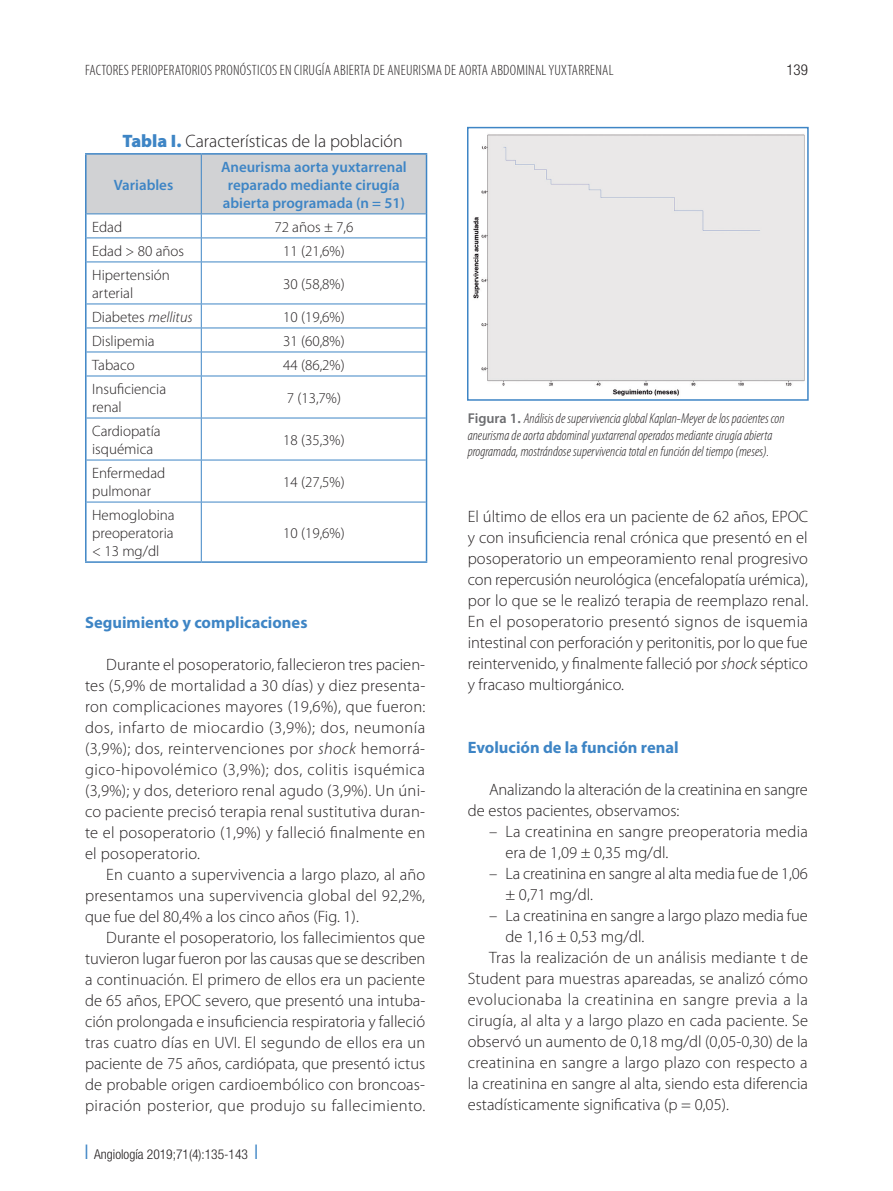
<style>
.page{position:relative;width:893px;height:1191px;background:#fff}
.page>*{position:absolute;margin:0;border:0;box-sizing:border-box;transform-origin:0 0}
.t1{font:300 18px "Myriad Pro";color:#231f20}
.t2{font:300 16.5px/21px "Myriad Pro";letter-spacing:.005em;color:#231f20;text-align:justify}
.t3{font:700 16.5px "Myriad Pro";color:#3e85c5}
.t4{font:300 16.5px "Myriad Pro";letter-spacing:.03em;color:#231f20}
.t5{font:300 15px/18px "Myriad Pro";color:#231f20}
.t6{font:300 condensed 15px "Myriad Pro";letter-spacing:.02em;color:#231f20}
.t7{font:600 15px/18px "Myriad Pro";color:#3e85c5;text-align:center}
.t8{font:300 condensed 15px "Helvetica Neue LT Std";color:#231f20}
.t9{font:italic 300 condensed 14.25px/16.5px "Myriad Pro";color:#231f20}
.t10{font:300 condensed 13.5px "Helvetica Neue LT Std";color:#231f20}
.s1{font-weight:900;color:#3e85c5}
.s2{font-style:italic}
.s3{color:#3e85c5}
.s4{font-weight:600;font-style:normal;font-stretch:normal;color:#6c6d70}
</style>
<div class="page">
<hr style="left:85px;top:155px;width:2px;height:59px;background:#3e85c5">
<hr style="left:85px;top:153px;width:116px;height:2px;background:#3e85c5">
<hr style="left:201px;top:153px;width:226px;height:2px;background:#3e85c5">
<hr style="left:85px;top:214px;width:2px;height:24px;background:#3e85c5">
<hr style="left:85px;top:238px;width:2px;height:24px;background:#3e85c5">
<hr style="left:85px;top:262px;width:2px;height:42px;background:#3e85c5">
<hr style="left:85px;top:304px;width:2px;height:24px;background:#3e85c5">
<hr style="left:85px;top:328px;width:2px;height:24px;background:#3e85c5">
<hr style="left:85px;top:352px;width:2px;height:24px;background:#3e85c5">
<hr style="left:85px;top:376px;width:2px;height:42px;background:#3e85c5">
<hr style="left:85px;top:418px;width:2px;height:42px;background:#3e85c5">
<hr style="left:85px;top:460px;width:2px;height:42px;background:#3e85c5">
<hr style="left:87px;top:303px;width:114px;height:1px;background:#3e85c5">
<hr style="left:87px;top:327px;width:114px;height:1px;background:#3e85c5">
<hr style="left:87px;top:351px;width:114px;height:1px;background:#3e85c5">
<hr style="left:87px;top:375px;width:114px;height:1px;background:#3e85c5">
<hr style="left:87px;top:417px;width:114px;height:1px;background:#3e85c5">
<hr style="left:87px;top:459px;width:114px;height:1px;background:#3e85c5">
<hr style="left:201px;top:262px;width:1px;height:41px;background:#3e85c5">
<svg style="left:201px;top:304px;width:1px;height:71px"></svg>
<hr style="left:201px;top:376px;width:1px;height:41px;background:#3e85c5">
<hr style="left:201px;top:418px;width:1px;height:41px;background:#3e85c5">
<hr style="left:201px;top:460px;width:1px;height:41px;background:#3e85c5">
<svg style="left:86px;top:154px;width:341px;height:108px"></svg>
<hr style="left:426px;top:262px;width:1px;height:42px;background:#3e85c5">
<svg style="left:426px;top:304px;width:1px;height:72px"></svg>
<hr style="left:426px;top:376px;width:1px;height:42px;background:#3e85c5">
<hr style="left:426px;top:418px;width:1px;height:42px;background:#3e85c5">
<hr style="left:426px;top:460px;width:1px;height:42px;background:#3e85c5">
<hr style="left:201px;top:237px;width:225px;height:1px;background:#3e85c5">
<hr style="left:201px;top:261px;width:225px;height:1px;background:#3e85c5">
<hr style="left:201px;top:303px;width:225px;height:1px;background:#3e85c5">
<hr style="left:201px;top:327px;width:225px;height:1px;background:#3e85c5">
<hr style="left:201px;top:351px;width:225px;height:1px;background:#3e85c5">
<hr style="left:201px;top:375px;width:225px;height:1px;background:#3e85c5">
<hr style="left:201px;top:417px;width:225px;height:1px;background:#3e85c5">
<hr style="left:201px;top:459px;width:225px;height:1px;background:#3e85c5">
<hr style="left:85px;top:502px;width:2px;height:59px;background:#3e85c5">
<hr style="left:87px;top:501px;width:114px;height:1px;background:#3e85c5">
<hr style="left:85px;top:561px;width:116px;height:2px;background:#3e85c5">
<hr style="left:201px;top:502px;width:1px;height:59px;background:#3e85c5">
<hr style="left:201px;top:501px;width:225px;height:1px;background:#3e85c5">
<hr style="left:426px;top:502px;width:1px;height:59px;background:#3e85c5">
<hr style="left:201px;top:561px;width:226px;height:2px;background:#3e85c5">
<img style="left:473px;top:134px;width:332px;height:262px">
<div style="left:467px;top:127px;width:342px;height:274px;border:2px solid #3e85c5"></div>
<p class="t6" style="left:85px;top:62px;width:530px">FACTORES PERIOPERATORIOS PRONÓSTICOS EN CIRUGÍA ABIERTA DE ANEURISMA DE AORTA ABDOMINAL YUXTARRENAL</p>
<p class="t1" style="left:122px;top:132px;width:282px"><span class="s1">Tabla I.</span> Características de la población</p>
<p class="t7" style="left:114px;top:175px;width:61px">Variables</p>
<p class="t7" style="left:221px;top:157px;width:187px">Aneurisma aorta yuxtarrenal reparado mediante cirugía abierta programada (n = 51)</p>
<p class="t8" style="left:786px;top:61px;width:23px">139</p>
<p class="t5" style="left:92px;top:218px;width:32px">Edad</p>
<p class="t5" style="left:274px;top:218px;width:81px">72 años ± 7,6</p>
<p class="t5" style="left:92px;top:242px;width:93px">Edad &gt; 80 años</p>
<p class="t5" style="left:283px;top:242px;width:63px">11 (21,6%)</p>
<p class="t5" style="left:92px;top:266px;width:79px">Hipertensión arterial</p>
<p class="t5" style="left:283px;top:275px;width:63px">30 (58,8%)</p>
<p class="t5" style="left:92px;top:308px;width:102px">Diabetes <span class="s2">mellitus</span></p>
<p class="t5" style="left:283px;top:308px;width:63px">10 (19,6%)</p>
<p class="t5" style="left:92px;top:332px;width:64px">Dislipemia</p>
<p class="t5" style="left:283px;top:332px;width:63px">31 (60,8%)</p>
<p class="t5" style="left:92px;top:356px;width:44px">Tabaco</p>
<p class="t5" style="left:283px;top:356px;width:63px">44 (86,2%)</p>
<p class="t5" style="left:92px;top:380px;width:76px">Insuficiencia renal</p>
<p class="t5" style="left:287px;top:389px;width:56px">7 (13,7%)</p>
<p class="t5" style="left:92px;top:422px;width:70px">Cardiopatía isquémica</p>
<p class="t5" style="left:283px;top:431px;width:63px">18 (35,3%)</p>
<p class="t5" style="left:92px;top:464px;width:75px">Enfermedad pulmonar</p>
<p class="t5" style="left:283px;top:473px;width:63px">14 (27,5%)</p>
<p class="t5" style="left:92px;top:506px;width:84px;text-align:justify">Hemoglobina preoperatoria &lt; 13 mg/dl</p>
<p class="t5" style="left:283px;top:524px;width:63px">10 (19,6%)</p>
<p class="t3" style="left:85px;top:611px;width:224px">Seguimiento y complicaciones</p>
<p class="t2" style="left:85px;top:654px;width:342px;text-indent:21px">Durante el posoperatorio, fallecieron tres pacien&shy;tes (5,9% de mortalidad a 30 días) y diez presenta&shy;ron complicaciones mayores (19,6%), que fueron: dos, infarto de miocardio (3,9%); dos, neumonía (3,9%); dos, reintervenciones por <span class="s2">shock</span> hemorrá&shy;gico-hipovolémico (3,9%); dos, colitis isquémica (3,9%); y dos, deterioro renal agudo (3,9%). Un úni&shy;co paciente precisó terapia renal sustitutiva duran&shy;te el posoperatorio (1,9%) y falleció finalmente en el posoperatorio.</p>
<p class="t2" style="left:85px;top:864px;width:342px;text-indent:21px">En cuanto a supervivencia a largo plazo, al año presentamos una supervivencia global del 92,2%, que fue del 80,4% a los cinco años (Fig. 1).</p>
<p class="t2" style="left:85px;top:927px;width:342px;text-indent:21px">Durante el posoperatorio, los fallecimientos que tuvieron lugar fueron por las causas que se describen a continuación. El primero de ellos era un paciente de 65 años, EPOC severo, que presentó una intuba&shy;ción prolongada e insuficiencia respiratoria y falleció tras cuatro días en UVI. El segundo de ellos era un paciente de 75 años, cardiópata, que presentó ictus de probable origen cardioembólico con broncoas&shy;piración posterior, que produjo su fallecimiento.</p>
<p class="t10" style="left:85px;top:1146px;width:174px"><span class="s3">❘</span> Angiología 2019;71(4):135-143 <span class="s3">❘</span></p>
<p class="t9" style="left:468px;top:411px;width:318px"><span class="s4">Figura 1.</span> Análisis de supervivencia global Kaplan-Meyer de los pacientes con aneurisma de aorta abdominal yuxtarrenal operados mediante cirugía abierta programada, mostrándose supervivencia total en función del tiempo (meses).</p>
<p class="t2" style="left:468px;top:506px;width:342px">El último de ellos era un paciente de 62 años, EPOC y con insuficiencia renal crónica que presentó en el posoperatorio un empeoramiento renal progresivo con repercusión neurológica (encefalopatía urémica), por lo que se le realizó terapia de reemplazo renal.<br>En el posoperatorio presentó signos de isquemia intestinal con perforación y peritonitis, por lo que fue reintervenido, y finalmente falleció por <span class="s2">shock</span> séptico y fracaso multiorgánico.</p>
<p class="t3" style="left:468px;top:736px;width:212px">Evolución de la función renal</p>
<p class="t2" style="left:468px;top:779px;width:341px;text-indent:21px">Analizando la alteración de la creatinina en sangre de estos pacientes, observamos:</p>
<p class="t2" style="left:505px;top:821px;width:304px;text-indent:-16px">– La creatinina en sangre preoperatoria media era de 1,09 ± 0,35 mg/dl.</p>
<p class="t2" style="left:505px;top:863px;width:304px;text-indent:-16px">– La creatinina en sangre al alta media fue de 1,06 ± 0,71 mg/dl.</p>
<p class="t2" style="left:489px;top:905px;width:320px">– La creatinina en sangre a largo plazo media fue</p>
<p class="t2" style="left:505px;top:926px;width:140px">de 1,16 ± 0,53 mg/dl.</p>
<p class="t2" style="left:489px;top:947px;width:321px">Tras la realización de un análisis mediante t de</p>
<p class="t2" style="left:468px;top:968px;width:342px">Student para muestras apareadas, se analizó cómo</p>
<p class="t4" style="left:468px;top:990px;width:342px">evolucionaba la creatinina en sangre previa a la</p>
<p class="t2" style="left:468px;top:1010px;width:342px">cirugía, al alta y a largo plazo en cada paciente. Se</p>
<p class="t2" style="left:468px;top:1031px;width:342px">observó un aumento de 0,18 mg/dl (0,05-0,30) de la</p>
<p class="t2" style="left:468px;top:1052px;width:341px">creatinina en sangre a largo plazo con respecto a</p>
<p class="t2" style="left:468px;top:1073px;width:342px">la creatinina en sangre al alta, siendo esta diferencia</p>
<p class="t2" style="left:468px;top:1094px;width:263px">estadísticamente significativa (p = 0,05).</p>
</div>
